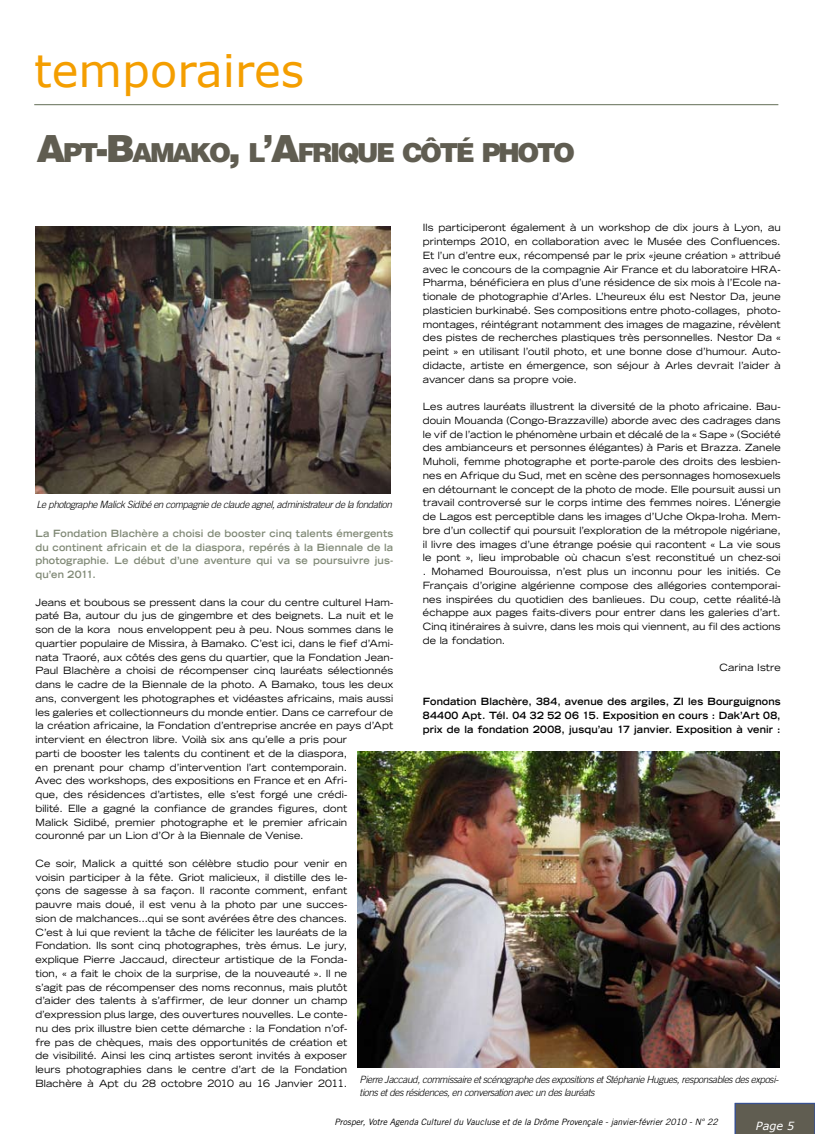
<style>
.page{position:relative;width:815px;height:1134px;background:#fff}
.page>*{position:absolute;margin:0;border:0;box-sizing:border-box;transform-origin:0 0}
.t1{font:44.88px "Verdana";color:#f49e00}
.t2{font:900 26.25px "Helvetica";letter-spacing:-.1em;color:#605d51}
.t3{font:italic 11.25px "Verdana";color:#fff}
.t4{font:expanded 10px/13.8px "Trade Gothic LH";letter-spacing:.01em;color:#000;text-align:justify;scale:.95 1}
.t5{font:italic 300 10px/13.1px "Trade Gothic";letter-spacing:-.04em;color:#000}
.t6{font:700 expanded 10px/13.8px "Trade Gothic LH";letter-spacing:.015em;color:#808976;text-align:justify;scale:.95 1}
.t7{font:700 expanded 10px/13.8px "Trade Gothic LH";letter-spacing:.015em;color:#000;text-align:justify;scale:.95 1}
.t8{font:italic 8.75px "Trade Gothic";color:#000}
.s1{font-size:37.5px}
</style>
<div class="page">
<svg style="left:735px;top:1103px;width:80px;height:31px;background:#5d5c54"></svg>
<hr style="left:34px;top:104px;width:744px;height:1px;background:#808976">
<img style="left:35px;top:227px;width:356px;height:266px">
<img style="left:358px;top:751px;width:422px;height:317px">
<h1 class="t1" style="left:34px;top:43px;width:271px">temporaires</h1>
<h2 class="t2" style="left:37px;top:135px;width:540px"><span class="s1">A</span>PT<span class="s1">-B</span>AMAKO<span class="s1">,</span> L<span class="s1">’A</span>FRIQUE CÔTÉ PHOTO</h2>
<p class="t4" style="left:423px;top:221px;width:378px">Ils participeront également à un workshop de dix jours à Lyon, au printemps 2010, en collaboration avec le Musée des Confluences.<br>Et l’un d’entre eux, récompensé par le prix «jeune création » attribué avec le concours de la compagnie Air France et du laboratoire HRA-Pharma, bénéficiera en plus d’une résidence de six mois à l’Ecole na&shy;tionale de photographie d’Arles. L’heureux élu est Nestor Da, jeune plasticien burkinabé. Ses compositions entre photo-collages, photo&shy;montages, réintégrant notamment des images de magazine, révèlent des pistes de recherches plastiques très personnelles. Nestor Da « peint » en utilisant l’outil photo, et une bonne dose d’humour. Auto&shy;didacte, artiste en émergence, son séjour à Arles devrait l’aider à avancer dans sa propre voie.</p>
<p class="t4" style="left:423px;top:399px;width:378px">Les autres lauréats illustrent la diversité de la photo africaine. Bau&shy;douin Mouanda (Congo-Brazzaville) aborde avec des cadrages dans le vif de l’action le phénomène urbain et décalé de la « Sape » (Société des ambianceurs et personnes élégantes) à Paris et Brazza. Zanele Muholi, femme photographe et porte-parole des droits des lesbien&shy;nes en Afrique du Sud, met en scène des personnages homosexuels en détournant le concept de la photo de mode. Elle poursuit aussi un travail controversé sur le corps intime des femmes noires. L’énergie de Lagos est perceptible dans les images d’Uche Okpa-Iroha. Mem&shy;bre d’un collectif qui poursuit l’exploration de la métropole nigériane, il livre des images d’une étrange poésie qui racontent « La vie sous le pont », lieu improbable où chacun s’est reconstitué un chez-soi . Mohamed Bourouissa, n’est plus un inconnu pour les initiés. Ce Français d’origine algérienne compose des allégories contemporai&shy;nes inspirées du quotidien des banlieues. Du coup, cette réalité-là échappe aux pages faits-divers pour entrer dans les galeries d’art.<br>Cinq itinéraires à suivre, dans les mois qui viennent, au fil des actions de la fondation.</p>
<p class="t4" style="left:719px;top:661px;width:66px">Carina Istre</p>
<p class="t7" style="left:423px;top:694px;width:378px">Fondation Blachère, 384, avenue des argiles, ZI les Bourguignons 84400 Apt. Tél. 04 32 52 06 15. Exposition en cours : Dak’Art 08, prix de la fondation 2008, jusqu’au 17 janvier. Exposition à venir :</p>
<p class="t5" style="left:37px;top:497px;width:357px">Le photographe Malick Sidibé en compagnie de claude agnel, administrateur de la fondation</p>
<p class="t6" style="left:35px;top:526px;width:378px">La Fondation Blachère a choisi de booster cinq talents émergents du continent africain et de la diaspora, repérés à la Biennale de la photographie. Le début d’une aventure qui va se poursuivre jus&shy;qu’en 2011.</p>
<p class="t4" style="left:35px;top:595px;width:378px;text-align:left">Jeans et boubous se pressent dans la cour du centre culturel Ham&shy;paté Ba, autour du jus de gingembre et des beignets. La nuit et le son de la kora nous enveloppent peu à peu. Nous sommes dans le quartier populaire de Missira, à Bamako. C’est ici, dans le fief d’Ami&shy;nata Traoré, aux côtés des gens du quartier, que la Fondation Jean-Paul Blachère a choisi de récompenser cinq lauréats sélectionnés dans le cadre de la Biennale de la photo. A Bamako, tous les deux ans, convergent les photographes et vidéastes africains, mais aussi les galeries et collectionneurs du monde entier. Dans ce carrefour de la création africaine, la Fondation d’entreprise ancrée en pays d’Apt intervient en électron libre. Voilà six ans qu’elle a pris pour<br>parti de booster les talents du continent et de la diaspora,<br>en prenant pour champ d’intervention l’art contemporain.<br>Avec des workshops, des expositions en France et en Afri-<br>que, des résidences d’artistes, elle s’est forgé une crédi-<br>bilité. Elle a gagné la confiance de grandes figures, dont<br>Malick Sidibé, premier photographe et le premier africain couronné par un Lion d’Or à la Biennale de Venise.</p>
<p class="t4" style="left:35px;top:856px;width:330px">Ce soir, Malick a quitté son célèbre studio pour venir en voisin participer à la fête. Griot malicieux, il distille des le&shy;çons de sagesse à sa façon. Il raconte comment, enfant pauvre mais doué, il est venu à la photo par une succes&shy;sion de malchances…qui se sont avérées être des chances.<br>C’est à lui que revient la tâche de féliciter les lauréats de la Fondation. Ils sont cinq photographes, très émus. Le jury, explique Pierre Jaccaud, directeur artistique de la Fonda&shy;tion, « a fait le choix de la surprise, de la nouveauté ». Il ne s’agit pas de récompenser des noms reconnus, mais plutôt d’aider des talents à s’affirmer, de leur donner un champ d’expression plus large, des ouvertures nouvelles. Le conte&shy;nu des prix illustre bien cette démarche : la Fondation n’of&shy;fre pas de chèques, mais des opportunités de création et de visibilité. Ainsi les cinq artistes seront invités à exposer leurs photographies dans le centre d’art de la Fondation Blachère à Apt du 28 octobre 2010 au 16 Janvier 2011.</p>
<p class="t5" style="left:360px;top:1072px;width:421px">Pierre Jaccaud, commissaire et scénographe des expositions et Stéphanie Hugues, responsables des exposi&shy;tions et des résidences, en conversation avec un des lauréats</p>
<p class="t8" style="left:335px;top:1116px;width:385px">Prosper, Votre Agenda Culturel du Vaucluse et de la Drôme Provençale - janvier-février 2010 - N° 22</p>
<p class="t3" style="left:756px;top:1118px;width:29px">Page</p>
</div>
